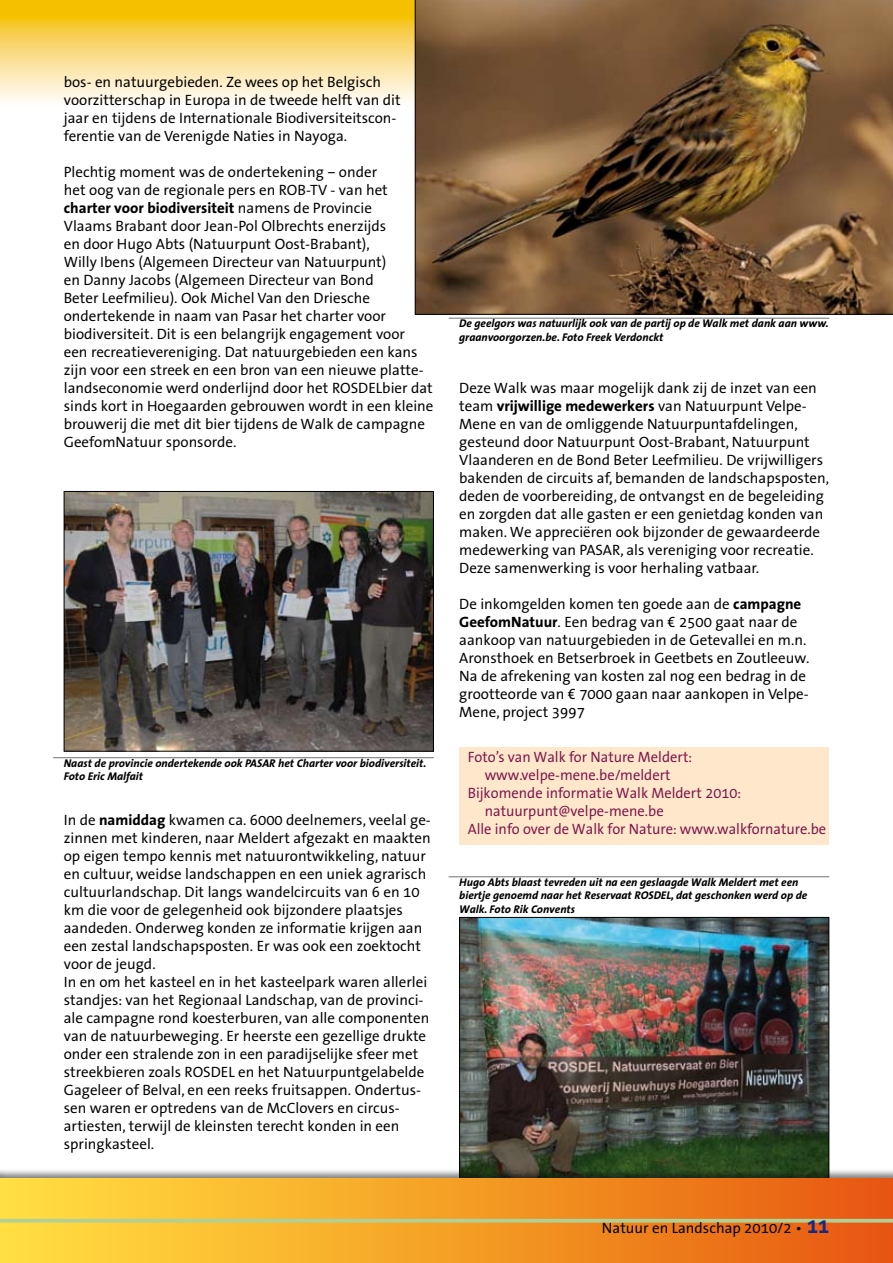
<style>
.page{position:relative;width:893px;height:1263px;background:#fff}
.page>*{position:absolute;margin:0;border:0;box-sizing:border-box;transform-origin:0 0}
.t1{font:15px/18px "The Sans Office";color:#000}
.t2{font:15px "The Sans Office";color:#7d1549}
.t3{font:italic 700 11.25px/13.5px "The Sans Office";color:#000}
.s1{font-weight:700}
.s2{font-weight:700;font-size:21px;color:#172983}
</style>
<div class="page">
<svg style="left:0;top:0;width:415px;height:115px;background:#f9dd85"></svg>
<img style="left:461px;top:919px;width:366px;height:249px">
<img style="left:66px;top:493px;width:366px;height:256px">
<div style="left:64px;top:491px;width:370px;height:260px;border:1px solid #000"></div>
<svg style="left:415px;top:0;width:478px;height:315px;background:#755635"></svg>
<div style="left:0;top:1168px;width:893px;height:95px;background:#000;opacity:.5"></div>
<div style="left:0;top:1179px;width:893px;height:84px;background:linear-gradient(to right,#ffe340,#e7580e)"></div>
<hr style="left:53px;top:757px;width:381px;height:1px;background:#707173">
<hr style="left:449px;top:876px;width:380px;height:1px;background:#707173">
<hr style="left:449px;top:318px;width:380px;height:1px;background:#707173">
<div style="left:459px;top:747px;width:370px;height:98px;background:#fee7cb"></div>
<hr style="left:0;top:1219px;width:893px;height:3px;background:#b1d096">
<p class="t1" style="left:64px;top:73px;width:338px">bos- en natuurgebieden. Ze wees op het Belgisch voorzitterschap in Europa in de tweede helft van dit jaar en tijdens de Internationale Biodiversiteitscon&shy;ferentie van de Verenigde Naties in Nayoga.</p>
<p class="t1" style="left:64px;top:163px;width:371px">Plechtig moment was de ondertekening – onder<br>het oog van de regionale pers en ROB-TV - van het <span class="s1">charter voor biodiversiteit</span> namens de Provincie<br>Vlaams Brabant door Jean-Pol Olbrechts enerzijds<br>en door Hugo Abts (Natuurpunt Oost-Brabant),<br>Willy Ibens (Algemeen Directeur van Natuurpunt)<br>en Danny Jacobs (Algemeen Directeur van Bond<br>Beter Leefmilieu). Ook Michel Van den Driesche ondertekende in naam van Pasar het charter voor biodiversiteit. Dit is een belangrijk engagement voor<br>een recreatievereniging. Dat natuurgebieden een kans zijn voor een streek en een bron van een nieuwe platte&shy;landseconomie werd onderlijnd door het ROSDELbier dat sinds kort in Hoegaarden gebrouwen wordt in een kleine brouwerij die met dit bier tijdens de Walk de campagne GeefomNatuur sponsorde.</p>
<p class="t3" style="left:64px;top:756px;width:364px">Naast de provincie ondertekende ook PASAR het Charter voor biodiversiteit.<br>Foto Eric Malfait</p>
<p class="t1" style="left:64px;top:812px;width:369px">In de <span class="s1">namiddag</span> kwamen ca. 6000 deelnemers, veelal ge&shy;zinnen met kinderen, naar Meldert afgezakt en maakten op eigen tempo kennis met natuurontwikkeling, natuur en cultuur, weidse landschappen en een uniek agrarisch cultuurlandschap. Dit langs wandelcircuits van 6 en 10 km die voor de gelegenheid ook bijzondere plaatsjes aandeden. Onderweg konden ze informatie krijgen aan een zestal landschapsposten. Er was ook een zoektocht voor de jeugd.<br>In en om het kasteel en in het kasteelpark waren allerlei standjes: van het Regionaal Landschap, van de provinci&shy;ale campagne rond koesterburen, van alle componenten van de natuurbeweging. Er heerste een gezellige drukte onder een stralende zon in een paradijselijke sfeer met streekbieren zoals ROSDEL en het Natuurpuntgelabelde Gageleer of Belval, en een reeks fruitsappen. Ondertus&shy;sen waren er optredens van de McClovers en circus&shy;artiesten, terwijl de kleinsten terecht konden in een springkasteel.</p>
<p class="t3" style="left:459px;top:317px;width:371px">De geelgors was natuurlijk ook van de partij op de Walk met dank aan www. graanvoorgorzen.be. Foto Freek Verdonckt</p>
<p class="t1" style="left:459px;top:379px;width:371px">Deze Walk was maar mogelijk dank zij de inzet van een team <span class="s1">vrijwillige medewerkers</span> van Natuurpunt Velpe-Mene en van de omliggende Natuurpuntafdelingen, gesteund door Natuurpunt Oost-Brabant, Natuurpunt Vlaanderen en de Bond Beter Leefmilieu. De vrijwilligers bakenden de circuits af, bemanden de landschapsposten, deden de voorbereiding, de ontvangst en de begeleiding en zorgden dat alle gasten er een genietdag konden van maken. We appreciëren ook bijzonder de gewaardeerde medewerking van PASAR, als vereniging voor recreatie.<br>Deze samenwerking is voor herhaling vatbaar.</p>
<p class="t1" style="left:459px;top:595px;width:352px">De inkomgelden komen ten goede aan de <span class="s1">campagne GeefomNatuur</span>. Een bedrag van € 2500 gaat naar de aankoop van natuurgebieden in de Getevallei en m.n.<br>Aronsthoek en Betserbroek in Geetbets en Zoutleeuw.<br>Na de afrekening van kosten zal nog een bedrag in de grootteorde van € 7000 gaan naar aankopen in Velpe-Mene, project 3997</p>
<p class="t2" style="left:468px;top:750px;width:226px">Foto’s van Walk for Nature Meldert:</p>
<p class="t2" style="left:485px;top:768px;width:187px">www.velpe-mene.be/meldert</p>
<p class="t2" style="left:468px;top:786px;width:275px">Bijkomende informatie Walk Meldert 2010:</p>
<p class="t2" style="left:485px;top:804px;width:180px">natuurpunt@velpe-mene.be</p>
<p class="t2" style="left:468px;top:822px;width:360px">Alle info over de Walk for Nature: www.walkfornature.be</p>
<p class="t3" style="left:459px;top:875px;width:350px">Hugo Abts blaast tevreden uit na een geslaagde Walk Meldert met een biertje genoemd naar het Reservaat ROSDEL, dat geschonken werd op de<br>Walk. Foto Rik Convents</p>
<p class="t1" style="left:602px;top:1220px;width:229px">Natuur en Landschap 2010/2 • <span class="s2">11</span></p>
</div>
